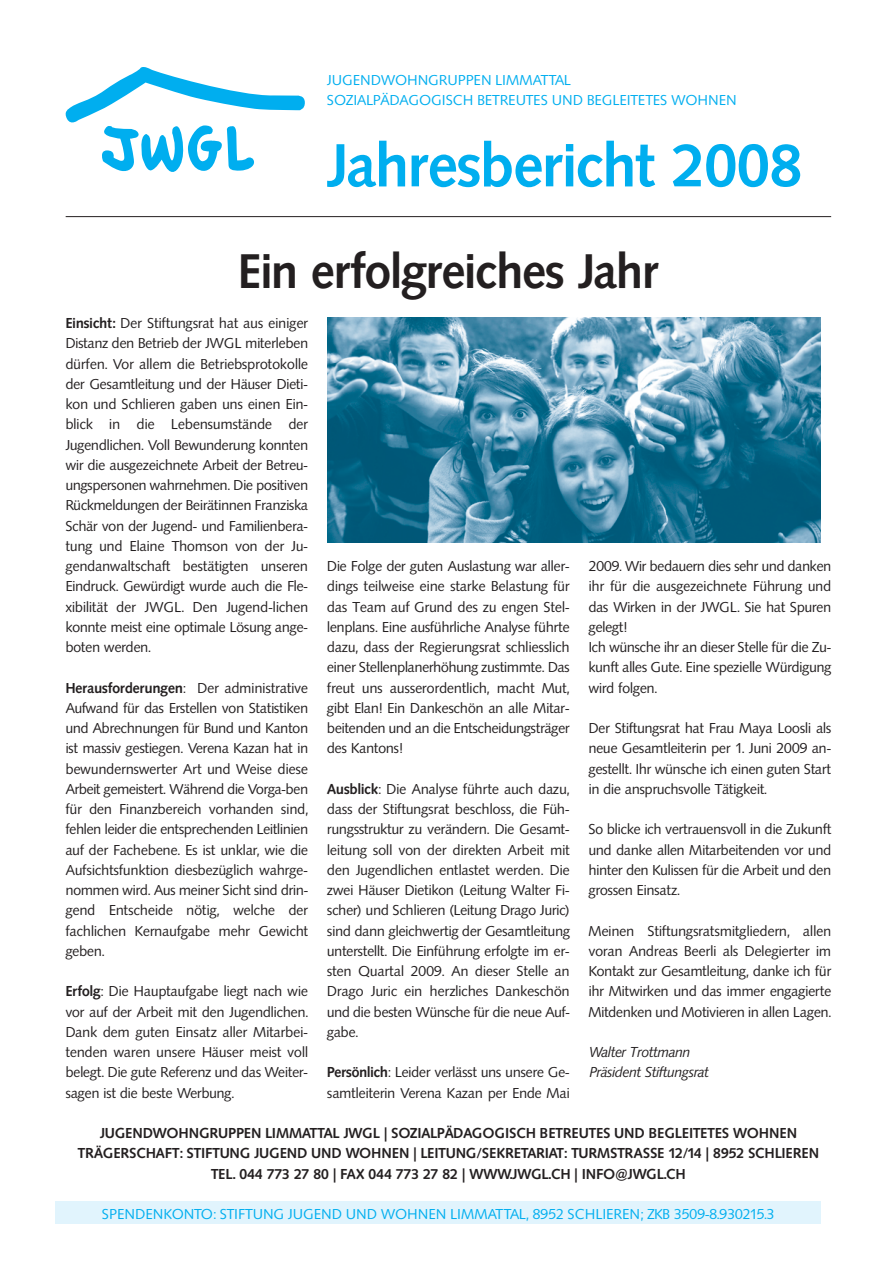
<style>
.page{position:relative;width:893px;height:1263px;background:#fff}
.page>*{position:absolute;margin:0;border:0;box-sizing:border-box;transform-origin:0 0}
.t1{font:700 60px "Syntax BQ";color:#00aeef}
.t2{font:700 48px "Syntax BQ";color:#231f20}
.t3{font:14.25px/20.2px "Syntax BQ";color:#231f20;text-align:justify}
.t4{font:700 14.25px/20.2px "Syntax BQ";letter-spacing:.03em;color:#231f20;text-align:center}
.t5{font:14.25px/20.2px "Syntax BQ";letter-spacing:.03em;color:#00aeef}
.t6{font:italic 14.25px/20.2px "Syntax BQ";letter-spacing:-.005em;color:#231f20}
.s1{font-weight:700}
</style>
<div class="page">
<svg style="left:65px;top:67px;width:240px;height:105px"></svg>
<hr style="left:66px;top:216px;width:765px;height:1px;background:#231f20">
<img style="left:327px;top:318px;width:493px;height:224px">
<div style="left:56px;top:1201px;width:765px;height:23px;background:#e1f4fd"></div>
<p class="t5" style="left:327px;top:71px;width:411px">JUGENDWOHNGRUPPEN LIMMATTAL<br>SOZIALPÄDAGOGISCH BETREUTES UND BEGLEITETES WOHNEN</p>
<h1 class="t1" style="left:327px;top:141px;width:476px">Jahresbericht 2008</h1>
<h2 class="t2" style="left:238px;top:251px;width:422px">Ein erfolgreiches Jahr</h2>
<p class="t3" style="left:66px;top:314px;width:244px"><span class="s1">Einsicht:</span> Der Stiftungsrat hat aus einiger Distanz den Betrieb der JWGL miterleben dürfen. Vor allem die Betriebsprotokolle der Gesamtleitung und der Häuser Dieti&shy;kon und Schlieren gaben uns einen Ein&shy;blick in die Lebensumstände der Jugendlichen. Voll Bewunderung konnten wir die ausgezeichnete Arbeit der Betreu&shy;ungspersonen wahrnehmen. Die positiven Rückmeldungen der Beirätinnen Franziska Schär von der Jugend- und Familienbera&shy;tung und Elaine Thomson von der Ju&shy;gendanwaltschaft bestätigten unseren Eindruck. Gewürdigt wurde auch die Fle&shy;xibilität der JWGL. Den Jugend-lichen konnte meist eine optimale Lösung ange&shy;boten werden.</p>
<p class="t3" style="left:66px;top:679px;width:244px"><span class="s1">Herausforderungen</span>: Der administrative Aufwand für das Erstellen von Statistiken und Abrechnungen für Bund und Kanton ist massiv gestiegen. Verena Kazan hat in bewundernswerter Art und Weise diese Arbeit gemeistert. Während die Vorga-ben für den Finanzbereich vorhanden sind, fehlen leider die entsprechenden Leitlinien auf der Fachebene. Es ist unklar, wie die Aufsichtsfunktion diesbezüglich wahrge&shy;nommen wird. Aus meiner Sicht sind drin&shy;gend Entscheide nötig, welche der fachlichen Kernaufgabe mehr Gewicht geben.</p>
<p class="t3" style="left:66px;top:983px;width:244px"><span class="s1">Erfolg</span>: Die Hauptaufgabe liegt nach wie vor auf der Arbeit mit den Jugendlichen.<br>Dank dem guten Einsatz aller Mitarbei&shy;tenden waren unsere Häuser meist voll belegt. Die gute Referenz und das Weiter&shy;sagen ist die beste Werbung.</p>
<p class="t3" style="left:327px;top:557px;width:244px">Die Folge der guten Auslastung war aller&shy;dings teilweise eine starke Belastung für das Team auf Grund des zu engen Stel&shy;lenplans. Eine ausführliche Analyse führte dazu, dass der Regierungsrat schliesslich einer Stellenplanerhöhung zustimmte. Das freut uns ausserordentlich, macht Mut, gibt Elan! Ein Dankeschön an alle Mitar&shy;beitenden und an die Entscheidungsträger des Kantons!</p>
<p class="t3" style="left:327px;top:780px;width:244px"><span class="s1">Ausblick</span>: Die Analyse führte auch dazu, dass der Stiftungsrat beschloss, die Füh&shy;rungsstruktur zu verändern. Die Gesamt&shy;leitung soll von der direkten Arbeit mit den Jugendlichen entlastet werden. Die zwei Häuser Dietikon (Leitung Walter Fi&shy;scher) und Schlieren (Leitung Drago Juric) sind dann gleichwertig der Gesamtleitung unterstellt. Die Einführung erfolgte im er&shy;sten Quartal 2009. An dieser Stelle an Drago Juric ein herzliches Dankeschön und die besten Wünsche für die neue Auf&shy;gabe.</p>
<p class="t3" style="left:327px;top:1064px;width:244px"><span class="s1">Persönlich</span>: Leider verlässt uns unsere Ge&shy;samtleiterin Verena Kazan per Ende Mai</p>
<p class="t3" style="left:589px;top:557px;width:244px;text-align:left">2009. Wir bedauern dies sehr und danken ihr für die ausgezeichnete Führung und das Wirken in der JWGL. Sie hat Spuren gelegt!<br>Ich wünsche ihr an dieser Stelle für die Zu&shy;kunft alles Gute. Eine spezielle Würdigung wird folgen.</p>
<p class="t3" style="left:589px;top:719px;width:244px">Der Stiftungsrat hat Frau Maya Loosli als neue Gesamtleiterin per 1. Juni 2009 an&shy;gestellt. Ihr wünsche ich einen guten Start in die anspruchsvolle Tätigkeit.</p>
<p class="t3" style="left:589px;top:821px;width:244px">So blicke ich vertrauensvoll in die Zukunft und danke allen Mitarbeitenden vor und hinter den Kulissen für die Arbeit und den grossen Einsatz.</p>
<p class="t3" style="left:589px;top:922px;width:244px">Meinen Stiftungsratsmitgliedern, allen voran Andreas Beerli als Delegierter im Kontakt zur Gesamtleitung, danke ich für ihr Mitwirken und das immer engagierte Mitdenken und Motivieren in allen Lagen.</p>
<p class="t6" style="left:589px;top:1043px;width:121px">Walter Trottmann<br>Präsident Stiftungsrat</p>
<p class="t4" style="left:78px;top:1124px;width:743px">JUGENDWOHNGRUPPEN LIMMATTAL JWGL | SOZIALPÄDAGOGISCH BETREUTES UND BEGLEITETES WOHNEN<br>TRÄGERSCHAFT: STIFTUNG JUGEND UND WOHNEN | LEITUNG/SEKRETARIAT: TURMSTRASSE 12/14 | 8952 SCHLIEREN<br>TEL. 044 773 27 80 | FAX 044 773 27 82 | WWW.JWGL.CH | INFO@JWGL.CH</p>
<p class="t5" style="left:102px;top:1205px;width:674px">SPENDENKONTO: STIFTUNG JUGEND UND WOHNEN LIMMATTAL, 8952 SCHLIEREN; ZKB 3509-8.930215.3</p>
</div>
